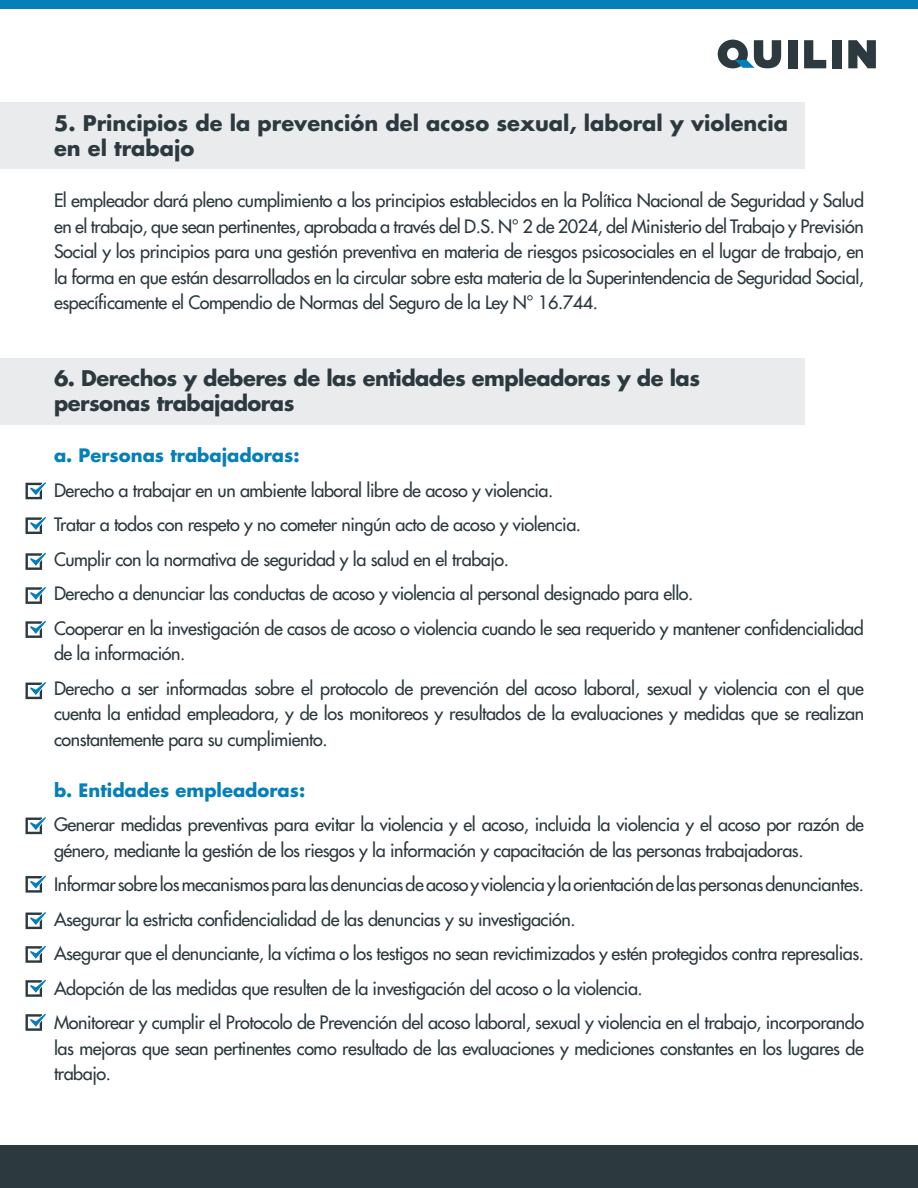
<style>
.page{position:relative;width:918px;height:1188px;background:#fff}
.page>*{position:absolute;margin:0;border:0;box-sizing:border-box;transform-origin:0 0}
.t1{font:700 21px/25.5px "Futura Std";color:#2c393e}
.t2{font:700 21px/25.5px "Futura Std";letter-spacing:-.025em;color:#2c393e}
.t3{font:500 18px/34.5px "Futura Std";letter-spacing:-.025em;color:#2c393e}
.t4{font:700 18px "Futura Std";color:#047fb9}
</style>
<div class="page">
<svg style="left:718px;top:40px;width:63px;height:28px"></svg>
<div style="left:788px;top:40px;width:9px;height:28px;background:#2c393e"></div>
<svg style="left:804px;top:40px;width:22px;height:28px"></svg>
<div style="left:832px;top:40px;width:9px;height:28px;background:#2c393e"></div>
<svg style="left:848px;top:40px;width:28px;height:28px"></svg>
<div style="left:0;top:0;width:918px;height:9px;background:#047fb9"></div>
<div style="left:0;top:1145px;width:918px;height:43px;background:#2c393e"></div>
<div style="left:0;top:102px;width:805px;height:67px;background:#eaebec"></div>
<div style="left:0;top:359px;width:805px;height:66px;background:#eaebec"></div>
<svg style="left:26px;top:482px;width:20px;height:17px"></svg>
<svg style="left:26px;top:517px;width:20px;height:17px"></svg>
<svg style="left:26px;top:553px;width:20px;height:17px"></svg>
<svg style="left:26px;top:587px;width:20px;height:17px"></svg>
<svg style="left:26px;top:621px;width:20px;height:17px"></svg>
<svg style="left:26px;top:682px;width:20px;height:17px"></svg>
<svg style="left:26px;top:817px;width:20px;height:17px"></svg>
<svg style="left:26px;top:875px;width:20px;height:18px"></svg>
<svg style="left:26px;top:912px;width:20px;height:17px"></svg>
<svg style="left:26px;top:946px;width:20px;height:17px"></svg>
<svg style="left:26px;top:980px;width:20px;height:17px"></svg>
<svg style="left:26px;top:1014px;width:20px;height:17px"></svg>
<p class="t1" style="left:54px;top:110px;width:736px">5. Principios de la prevención del acoso sexual, laboral y violencia en el trabajo</p>
<p class="t3" style="left:54px;top:188px;width:812px;line-height:25.5px;text-align:justify">El empleador dará pleno cumplimiento a los principios establecidos en la Política Nacional de Seguridad y Salud en el trabajo, que sean pertinentes, aprobada a través del D.S. N° 2 de 2024, del Ministerio del Trabajo y Previsión Social y los principios para una gestión preventiva en materia de riesgos psicosociales en el lugar de trabajo, en la forma en que están desarrollados en la circular sobre esta materia de la Superintendencia de Seguridad Social, específicamente el Compendio de Normas del Seguro de la Ley N° 16.744.</p>
<p class="t2" style="left:54px;top:365px;width:648px">6. Derechos y deberes de las entidades empleadoras y de las personas trabajadoras</p>
<p class="t4" style="left:54px;top:444px;width:247px">a. Personas trabajadoras:</p>
<p class="t3" style="left:54px;top:473px;width:811px">Derecho a trabajar en un ambiente laboral libre de acoso y violencia.<br>Tratar a todos con respeto y no cometer ningún acto de acoso y violencia.<br>Cumplir con la normativa de seguridad y la salud en el trabajo.<br>Derecho a denunciar las conductas de acoso y violencia al personal designado para ello.<br>Cooperar en la investigación de casos de acoso o violencia cuando le sea requerido y mantener confidencialidad</p>
<p class="t3" style="left:54px;top:637px;width:811px">de la información.<br>Derecho a ser informadas sobre el protocolo de prevención del acoso laboral, sexual y violencia con el que</p>
<p class="t3" style="left:54px;top:701px;width:812px;line-height:25.5px">cuenta la entidad empleadora, y de los monitoreos y resultados de la evaluaciones y medidas que se realizan constantemente para su cumplimiento.</p>
<p class="t4" style="left:54px;top:778px;width:253px">b. Entidades empleadoras:</p>
<p class="t3" style="left:54px;top:812px;width:812px;line-height:25.5px">Generar medidas preventivas para evitar la violencia y el acoso, incluida la violencia y el acoso por razón de género, mediante la gestión de los riesgos y la información y capacitación de las personas trabajadoras.</p>
<p class="t3" style="left:54px;top:868px;width:812px">Informar sobre los mecanismos para las denuncias de acoso y violencia y la orientación de las personas denunciantes.<br>Asegurar la estricta confidencialidad de las denuncias y su investigación.<br>Asegurar que el denunciante, la víctima o los testigos no sean revictimizados y estén protegidos contra represalias.<br>Adopción de las medidas que resulten de la investigación del acoso o la violencia.<br>Monitorear y cumplir el Protocolo de Prevención del acoso laboral, sexual y violencia en el trabajo, incorporando</p>
<p class="t3" style="left:54px;top:1036px;width:811px;line-height:25.5px">las mejoras que sean pertinentes como resultado de las evaluaciones y mediciones constantes en los lugares de trabajo.</p>
</div>
